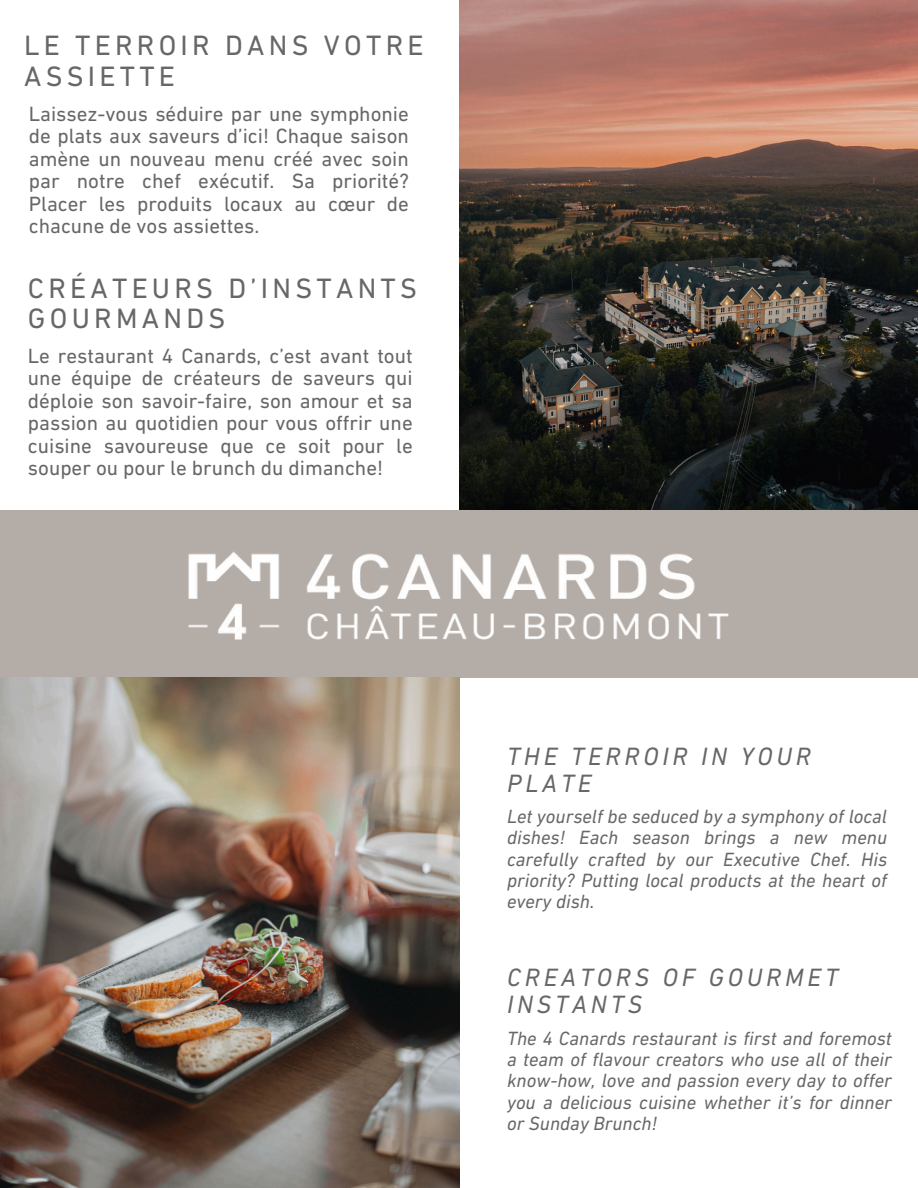
<style>
.page{position:relative;width:918px;height:1188px;background:#fff}
.page>*{position:absolute;margin:0;border:0;box-sizing:border-box;transform-origin:0 0}
.t1{font:28.5px/30.3px "DIN Next LT Pro";letter-spacing:.15em;color:#686666}
.t2{font:italic 25.5px/27px "DIN Next LT Pro";letter-spacing:.15em;color:#686666}
.t3{font:21px/22.5px "DIN Next LT Pro";color:#686666;text-align:justify}
.t4{font:italic 19.5px/21.3px "DIN Next LT Pro";color:#686666;text-align:justify}
</style>
<div class="page">
<div style="left:0;top:510px;width:918px;height:168px;background:#b4aca6"></div>
<img style="left:459px;top:0;width:459px;height:510px">
<img style="left:188px;top:551px;width:541px;height:89px">
<img style="left:1px;top:678px;width:459px;height:509px">
<h2 class="t1" style="left:24px;top:33px;width:401px">LE TERROIR DANS VOTRE<br>ASSIETTE</h2>
<p class="t3" style="left:29px;top:104px;width:382px">Laissez-vous séduire par une symphonie de plats aux saveurs d’ici! Chaque saison amène un nouveau menu créé avec soin par notre chef exécutif. Sa priorité?<br>Placer les produits locaux au cœur de chacune de vos assiettes.</p>
<h2 class="t1" style="left:28px;top:275px;width:391px">CRÉATEURS D’INSTANTS<br>GOURMANDS</h2>
<p class="t3" style="left:28px;top:346px;width:386px">Le restaurant 4 Canards, c’est avant tout une équipe de créateurs de saveurs qui déploie son savoir-faire, son amour et sa passion au quotidien pour vous offrir une cuisine savoureuse que ce soit pour le souper ou pour le brunch du dimanche!</p>
<p class="t2" style="left:507px;top:745px;width:306px">THE TERROIR IN YOUR<br>PLATE</p>
<p class="t4" style="left:507px;top:807px;width:382px">Let yourself be seduced by a symphony of local dishes! Each season brings a new menu carefully crafted by our Executive Chef. His priority? Putting local products at the heart of every dish.</p>
<p class="t2" style="left:507px;top:966px;width:333px">CREATORS OF GOURMET<br>INSTANTS</p>
<p class="t4" style="left:507px;top:1029px;width:386px">The 4 Canards restaurant is first and foremost a team of flavour creators who use all of their know-how, love and passion every day to offer you a delicious cuisine whether it’s for dinner or Sunday Brunch!</p>
</div>
